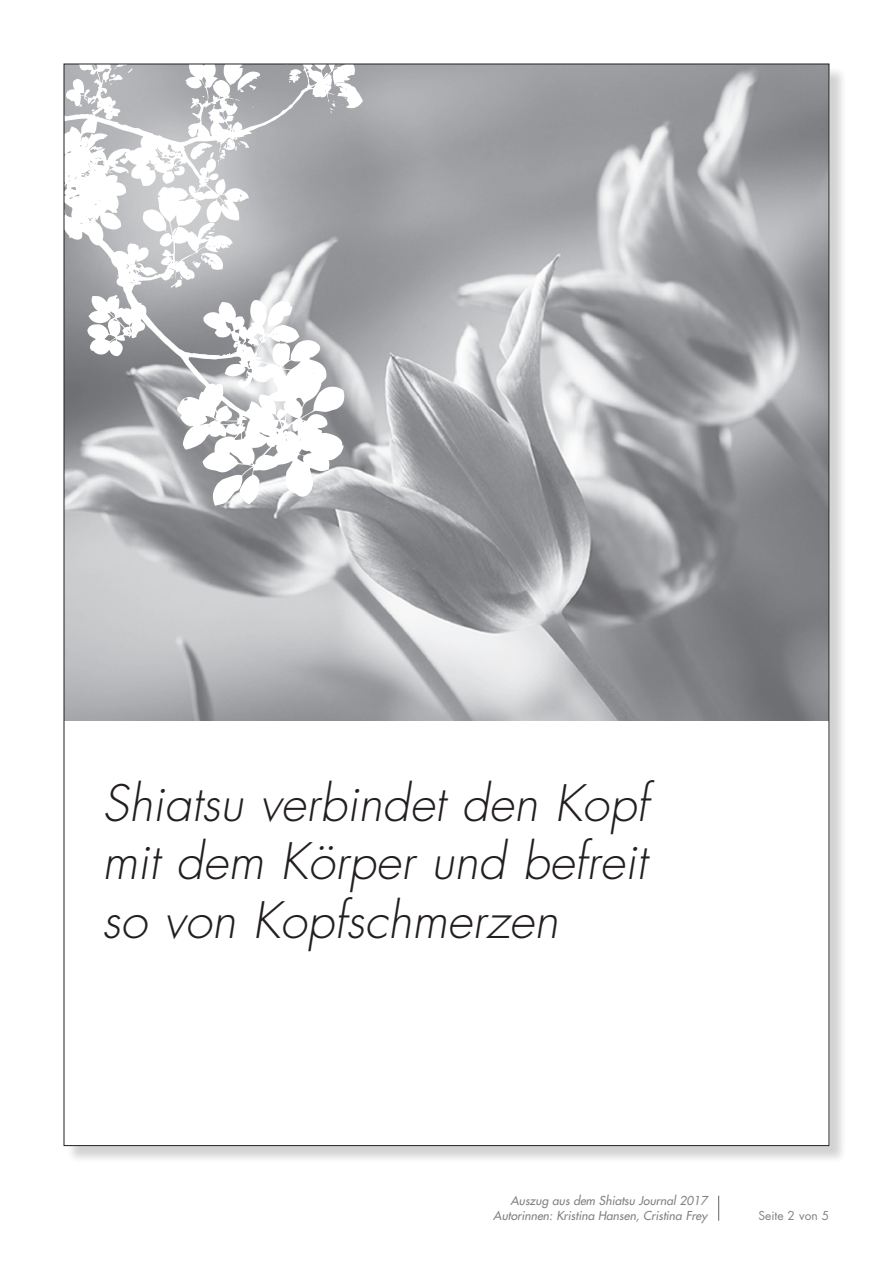
<style>
.page{position:relative;width:893px;height:1263px;background:#fff}
.page>*{position:absolute;margin:0;border:0;box-sizing:border-box;transform-origin:0 0}
.t1{font:italic 300 48.9px/58.7px "Futura";color:#231f20;text-align:justify}
.gs_rechts{font:italic 500 12px "Futura Std";color:#808285}
.t2{font:12px "Futura Std";color:#808285}
</style>
<div class="page">
<svg style="left:718px;top:1196px;width:1px;height:24px"></svg>
<div style="left:66px;top:66px;width:781px;height:1097px;background:#231f20;opacity:.2"></div>
<div style="left:64px;top:64px;width:765px;height:1081px;background:#fff"></div>
<img style="left:66px;top:66px;width:761px;height:655px">
<svg style="left:66px;top:66px;width:289px;height:440px"></svg>
<svg style="left:267px;top:301px;width:25px;height:25px"></svg>
<svg style="left:171px;top:276px;width:12px;height:12px"></svg>
<svg style="left:264px;top:339px;width:7px;height:7px"></svg>
<svg style="left:230px;top:99px;width:11px;height:5px"></svg>
<svg style="left:192px;top:253px;width:31px;height:17px"></svg>
<svg style="left:328px;top:82px;width:35px;height:32px"></svg>
<svg style="left:101px;top:92px;width:4px;height:6px"></svg>
<svg style="left:224px;top:66px;width:37px;height:26px"></svg>
<svg style="left:288px;top:66px;width:14px;height:17px"></svg>
<svg style="left:104px;top:68px;width:28px;height:17px"></svg>
<svg style="left:204px;top:229px;width:11px;height:7px"></svg>
<svg style="left:142px;top:209px;width:25px;height:23px"></svg>
<svg style="left:107px;top:172px;width:8px;height:2px"></svg>
<svg style="left:90px;top:146px;width:13px;height:4px"></svg>
<svg style="left:168px;top:136px;width:81px;height:39px"></svg>
<svg style="left:842px;top:1158px;width:5px;height:5px"></svg>
<p class="t1" style="left:102px;top:774px;width:548px">Shiatsu verbindet den Kopf mit dem Körper und befreit so von Kopfschmerzen</p>
<p class="gs_rechts" style="left:510px;top:1193px;width:198px">Auszug aus dem Shiatsu Journal 2017</p>
<p class="gs_rechts" style="left:493px;top:1208px;width:216px">Autorinnen: Kristina Hansen, Cristina Frey</p>
<p class="t2" style="left:758px;top:1208px;width:72px">Seite 2 von 5</p>
</div>
